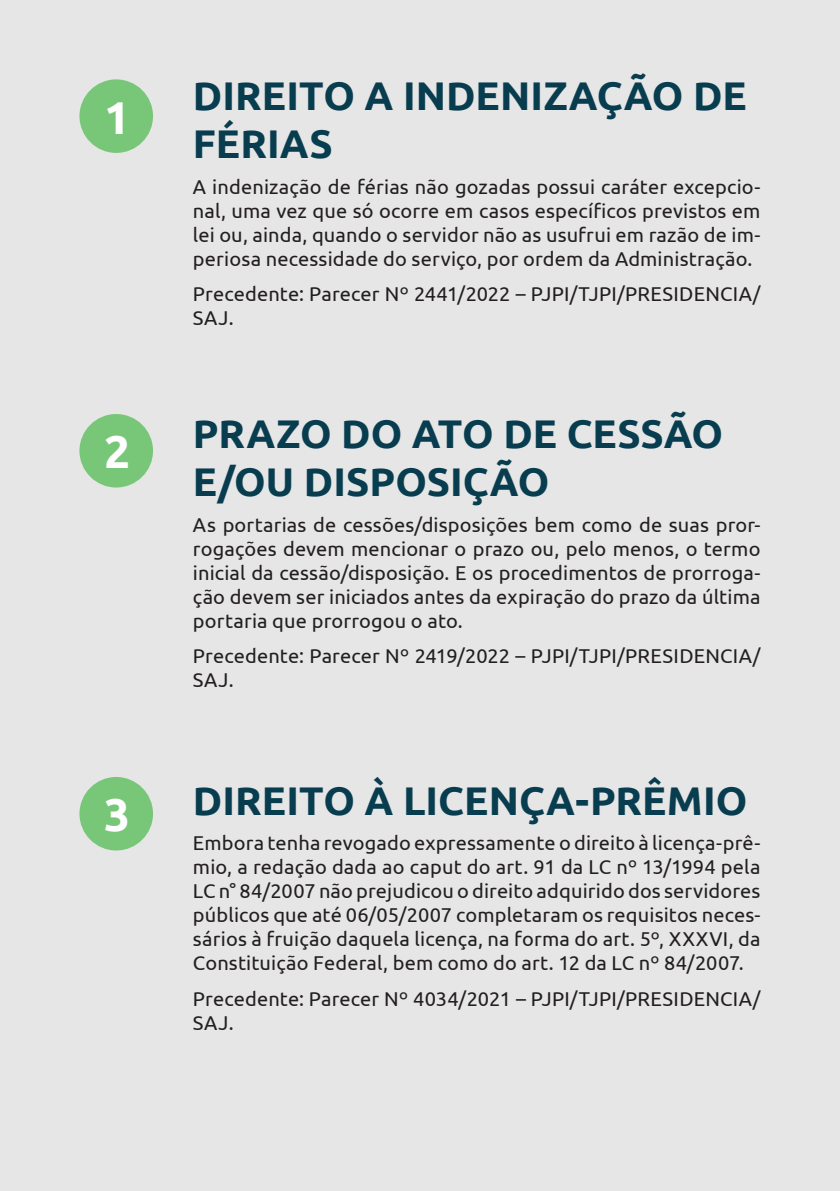
<style>
.page{position:relative;width:840px;height:1191px;background:#fff}
.page>*{position:absolute;margin:0;border:0;box-sizing:border-box;transform-origin:0 0}
.t1{font:700 46px "Ubuntu";color:#fff}
.estiloTitulo{font:700 40px/48px "Ubuntu";color:#083d4f}
.txtParagrao{font:20px/24px "Ubuntu";letter-spacing:.005em;color:#231f20;text-align:justify}
</style>
<div class="page">
<div style="left:0;top:0;width:839px;height:1191px;background:#e6e6e6"></div>
<hr style="left:839px;top:0;width:1px;height:1191px;background:#e6e6e6">
<div style="left:79px;top:79px;width:74px;height:74px;background:#78c778;border-radius:50%"></div>
<div style="left:79px;top:414px;width:74px;height:73px;background:#78c778;border-radius:50%"></div>
<div style="left:79px;top:777px;width:74px;height:73px;background:#78c778;border-radius:50%"></div>
<p class="t1" style="left:104px;top:89px;width:28px">1</p>
<p class="t1" style="left:104px;top:424px;width:28px">2</p>
<p class="t1" style="left:104px;top:787px;width:28px">3</p>
<p class="estiloTitulo" style="left:193px;top:72px;width:555px">DIREITO A INDENIZAÇÃO DE<br>FÉRIAS</p>
<p class="txtParagrao" style="left:193px;top:174px;width:568px">A indenização de férias não gozadas possui caráter excepcio&shy;nal, uma vez que só ocorre em casos específicos previstos em lei ou, ainda, quando o servidor não as usufrui em razão de im&shy;periosa necessidade do serviço, por ordem da Administração.</p>
<p class="txtParagrao" style="left:193px;top:281px;width:568px">Precedente: Parecer Nº 2441/2022 – PJPI/TJPI/PRESIDENCIA/<br>SAJ.</p>
<p class="estiloTitulo" style="left:193px;top:409px;width:531px">PRAZO DO ATO DE CESSÃO<br>E/OU DISPOSIÇÃO</p>
<p class="txtParagrao" style="left:193px;top:512px;width:568px">As portarias de cessões/disposições bem como de suas pror&shy;rogações devem mencionar o prazo ou, pelo menos, o termo inicial da cessão/disposição. E os procedimentos de prorroga&shy;ção devem ser iniciados antes da expiração do prazo da última portaria que prorrogou o ato.</p>
<p class="txtParagrao" style="left:193px;top:643px;width:568px">Precedente: Parecer Nº 2419/2022 – PJPI/TJPI/PRESIDENCIA/<br>SAJ.</p>
<p class="estiloTitulo" style="left:193px;top:776px;width:555px">DIREITO À LICENÇA-PRÊMIO</p>
<p class="txtParagrao" style="left:193px;top:830px;width:568px">Embora tenha revogado expressamente o direito à licença-prê&shy;mio, a redação dada ao caput do art. 91 da LC nº 13/1994 pela LC n° 84/2007 não prejudicou o direito adquirido dos servidores públicos que até 06/05/2007 completaram os requisitos neces&shy;sários à fruição daquela licença, na forma do art. 5º, XXXVI, da Constituição Federal, bem como do art. 12 da LC nº 84/2007.</p>
<p class="txtParagrao" style="left:193px;top:985px;width:568px">Precedente: Parecer Nº 4034/2021 – PJPI/TJPI/PRESIDENCIA/<br>SAJ.</p>
</div>
